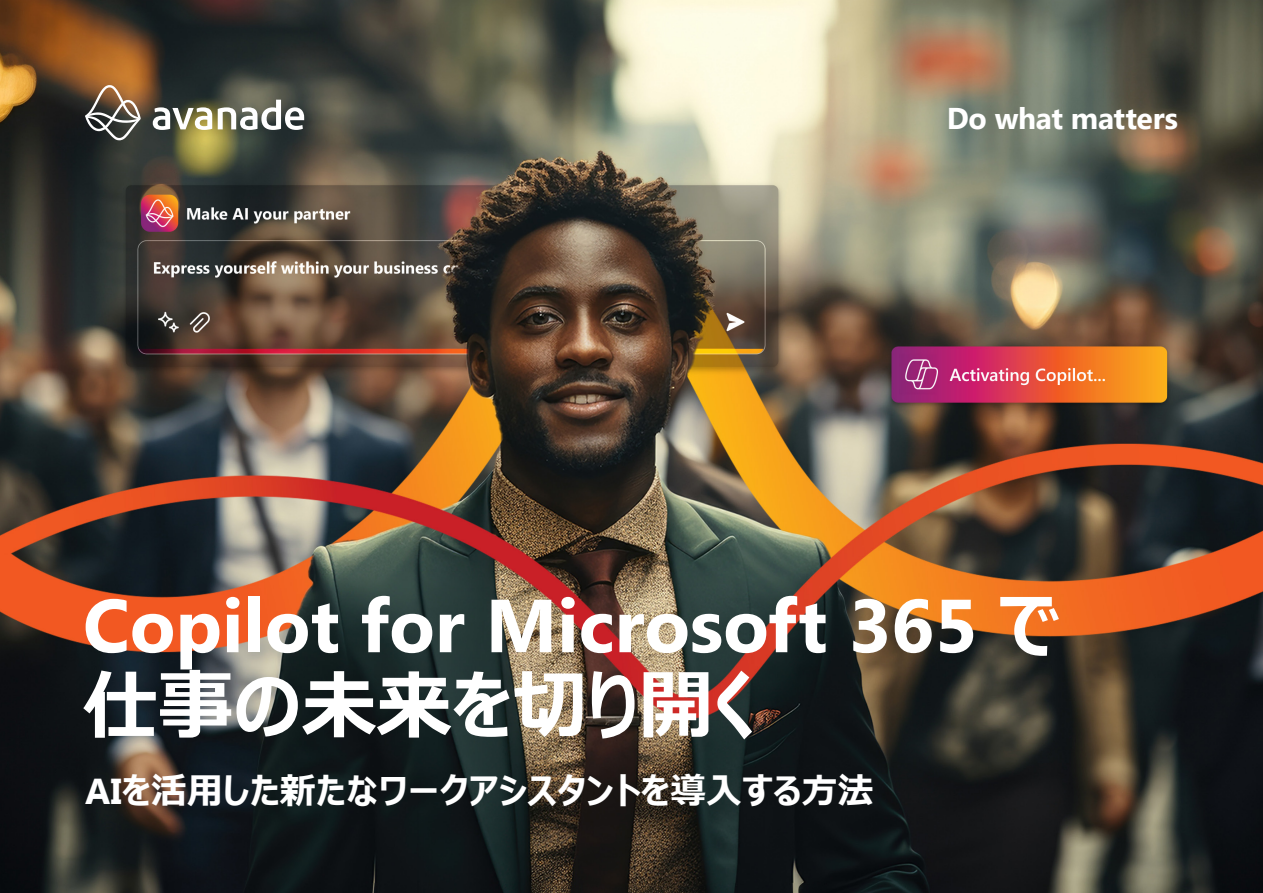
<style>
.page{position:relative;width:1263px;height:893px;background:#fff}
.page>*{position:absolute;margin:0;border:0;box-sizing:border-box;transform-origin:0 0}
.t1{font:700 75px "Segoe UI";color:#fff}
.t2{font:700 75px "Meiryo UI";color:#fff}
.t3{font:700 36px "Meiryo UI";color:#fff}
.t4{font:700 30px "Segoe UI";letter-spacing:-.01em;color:#fff}
.s1{font-family:"Meiryo UI"}
.s2{font-family:"Segoe UI"}
</style>
<div class="page">
<img style="left:0;top:0;width:1263px;height:893px">
<svg style="left:153px;top:107px;width:59px;height:23px"></svg>
<svg style="left:218px;top:100px;width:86px;height:30px"></svg>
<svg style="left:85px;top:85px;width:56px;height:55px;background:#796a5a"></svg>
<p class="t4" style="left:947px;top:90px;width:233px">Do what matters</p>
<h1 class="t1" style="left:83px;top:572px;width:982px">Copilot for Microsoft 365 <span class="s1">で</span></h1>
<h1 class="t2" style="left:83px;top:653px;width:674px">仕事の未来を切り開く</h1>
<p class="t3" style="left:85px;top:765px;width:790px"><span class="s2">AI</span>を活用した新たなワークアシスタントを導入する方法</p>
</div>
